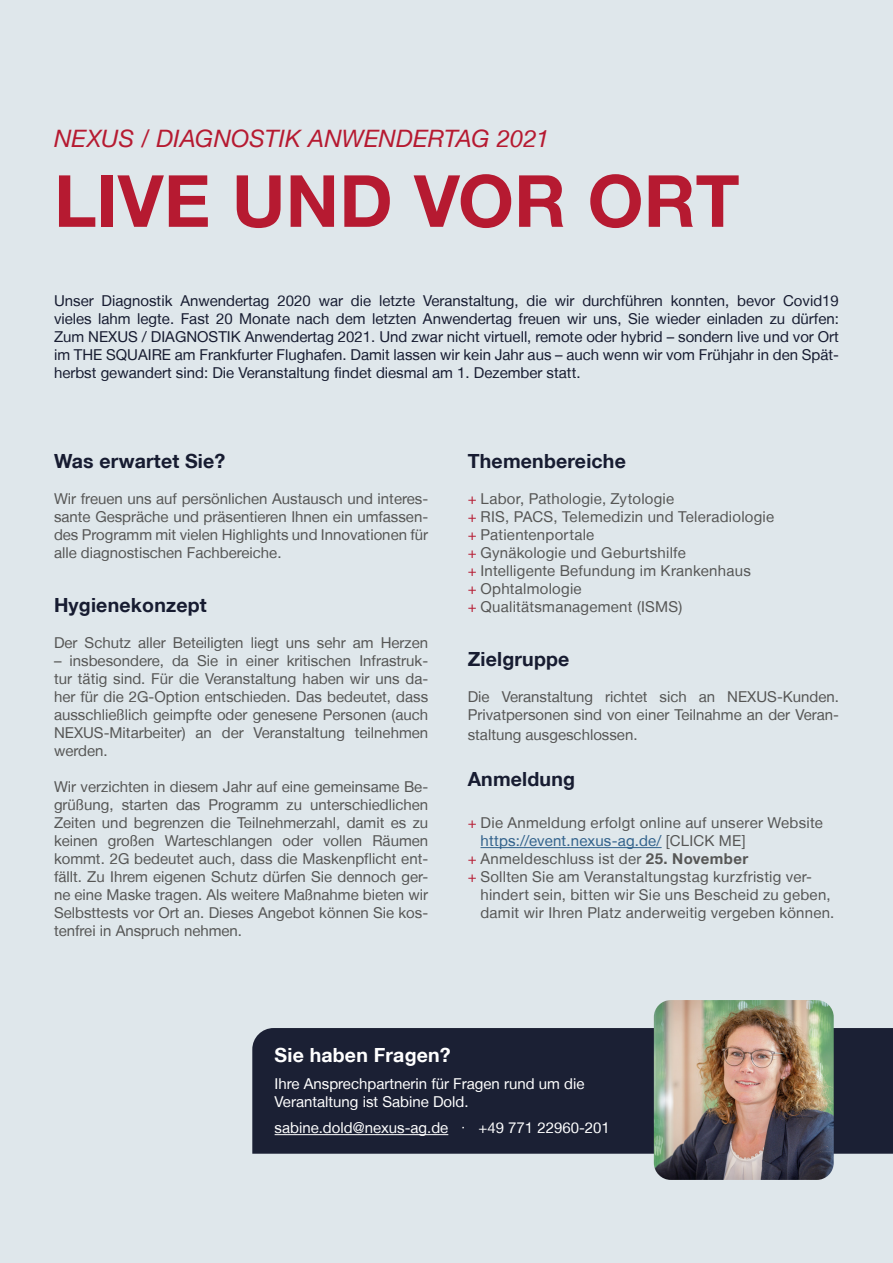
<style>
.page{position:relative;width:893px;height:1263px;background:#dfe7eb}
.page>*{position:absolute;margin:0;border:0;box-sizing:border-box;transform-origin:0 0}
.t1{font:700 72px "Helvetica Neue LT";color:#b61a31}
.t2{font:italic 24px "Helvetica Neue LT";letter-spacing:.005em;color:#b61a31}
.t3{font:700 19.5px "Helvetica Neue LT";letter-spacing:.01em;color:#171c31}
.t4{font:700 19.5px "Helvetica Neue LT";letter-spacing:.01em;color:#fff}
.t5{font:15px/18px "Helvetica Neue LT";letter-spacing:.01em;color:#565655;text-align:justify}
.t6{font:15px/18px "Helvetica Neue LT";color:#171c31;text-align:justify}
.t7{font:15px/18px "Helvetica Neue LT";color:#fff}
.t8{font:15px "Helvetica Neue LT";letter-spacing:.01em;color:#31618b}
.s1{color:#b61a31}
.s2{color:#565655}
.s3{font-weight:700}
.s4{font-family:"Arial"}
</style>
<div class="page">
<hr style="left:480px;top:847px;width:182px;height:1px;background:#31618b">
<div style="left:252px;top:1028px;width:641px;height:126px;background:#1b2034"></div>
<hr style="left:275px;top:1134px;width:173px;height:1px;background:#fff">
<img style="left:654px;top:1000px;width:180px;height:180px">
<h2 class="t2" style="left:54px;top:124px;width:497px">NEXUS / DIAGNOSTIK ANWENDERTAG 2021</h2>
<h1 class="t1" style="left:54px;top:157px;width:687px">LIVE UND VOR ORT</h1>
<p class="t6" style="left:54px;top:291px;width:787px">Unser Diagnostik Anwendertag 2020 war die letzte Veranstaltung, die wir durchführen konnten, bevor Covid19 vieles lahm legte. Fast 20 Monate nach dem letzten Anwendertag freuen wir uns, Sie wieder einladen zu dürfen:<br>Zum NEXUS / DIAGNOSTIK Anwendertag 2021. Und zwar nicht virtuell, remote oder hybrid – sondern live und vor Ort im THE SQUAIRE am Frankfurter Flughafen. Damit lassen wir kein Jahr aus – auch wenn wir vom Frühjahr in den Spät&shy;herbst gewandert sind: Die Veranstaltung findet diesmal am 1. Dezember statt.</p>
<h3 class="t3" style="left:54px;top:449px;width:173px">Was erwartet Sie?</h3>
<p class="t5" style="left:54px;top:489px;width:376px">Wir freuen uns auf persönlichen Austausch und interes&shy;sante Gespräche und präsentieren Ihnen ein umfassen&shy;des Programm mit vielen Highlights und Innovationen für alle diagnostischen Fachbereiche.</p>
<h3 class="t3" style="left:54px;top:593px;width:154px">Hygienekonzept</h3>
<p class="t5" style="left:54px;top:633px;width:376px">Der Schutz aller Beteiligten liegt uns sehr am Herzen</p>
<p class="t5" style="left:54px;top:651px;width:376px">– insbesondere, da Sie in einer kritischen Infrastruk&shy;tur tätig sind. Für die Veranstaltung haben wir uns da&shy;her für die 2G-Option entschieden. Das bedeutet, dass ausschließlich geimpfte oder genesene Personen (auch NEXUS-Mitarbeiter) an der Veranstaltung teilnehmen werden.</p>
<p class="t5" style="left:54px;top:777px;width:376px">Wir verzichten in diesem Jahr auf eine gemeinsame Be&shy;grüßung, starten das Programm zu unterschiedlichen Zeiten und begrenzen die Teilnehmerzahl, damit es zu keinen großen Warteschlangen oder vollen Räumen kommt. 2G bedeutet auch, dass die Maskenpflicht ent&shy;fällt. Zu Ihrem eigenen Schutz dürfen Sie dennoch ger&shy;ne eine Maske tragen. Als weitere Maßnahme bieten wir Selbsttests vor Ort an. Dieses Angebot können Sie kos&shy;tenfrei in Anspruch nehmen.</p>
<h3 class="t3" style="left:468px;top:449px;width:160px">Themenbereiche</h3>
<p class="t5" style="left:468px;top:489px;width:308px;text-align:left"><span class="s1">+</span> Labor, Pathologie, Zytologie<br><span class="s1">+</span> RIS, PACS, Telemedizin und Teleradiologie <span class="s1">+</span> Patientenportale<br><span class="s1">+</span> Gynäkologie und Geburtshilfe<br><span class="s1">+</span> Intelligente Befundung im Krankenhaus<br><span class="s1">+</span> Ophtalmologie<br><span class="s1">+</span> Qualitätsmanagement (ISMS)</p>
<h3 class="t3" style="left:468px;top:647px;width:103px">Zielgruppe</h3>
<p class="t5" style="left:468px;top:687px;width:373px">Die Veranstaltung richtet sich an NEXUS-Kunden.<br>Privatpersonen sind von einer Teilnahme an der Veran-</p>
<p class="t5" style="left:468px;top:725px;width:171px">staltung ausgeschlossen.</p>
<h3 class="t3" style="left:468px;top:767px;width:109px">Anmeldung</h3>
<p class="t5" style="left:468px;top:813px;width:357px"><span class="s1">+</span> Die Anmeldung erfolgt online auf unserer Website</p>
<p class="t8" style="left:480px;top:832px;width:267px">https://event.nexus-ag.de/ <span class="s2">[CLICK ME]</span></p>
<p class="t5" style="left:468px;top:849px;width:282px"><span class="s1">+</span> Anmeldeschluss ist der <span class="s3">25. November</span></p>
<p class="t5" style="left:468px;top:867px;width:346px"><span class="s1">+</span> Sollten Sie am Veranstaltungstag kurzfristig ver-</p>
<p class="t5" style="left:480px;top:885px;width:352px">hindert sein, bitten wir Sie uns Bescheid zu geben,</p>
<p class="t5" style="left:480px;top:903px;width:355px">damit wir Ihren Platz anderweitig vergeben können.</p>
<h3 class="t4" style="left:275px;top:1043px;width:178px">Sie haben Fragen?</h3>
<p class="t7" style="left:275px;top:1074px;width:311px">Ihre Ansprechpartnerin für Fragen rund um die<br>Verantaltung ist Sabine Dold.</p>
<p class="t7" style="left:275px;top:1118px;width:337px">sabine.dold@nexus-ag.de <span class="s4">·</span> +49 771 22960-201</p>
</div>
